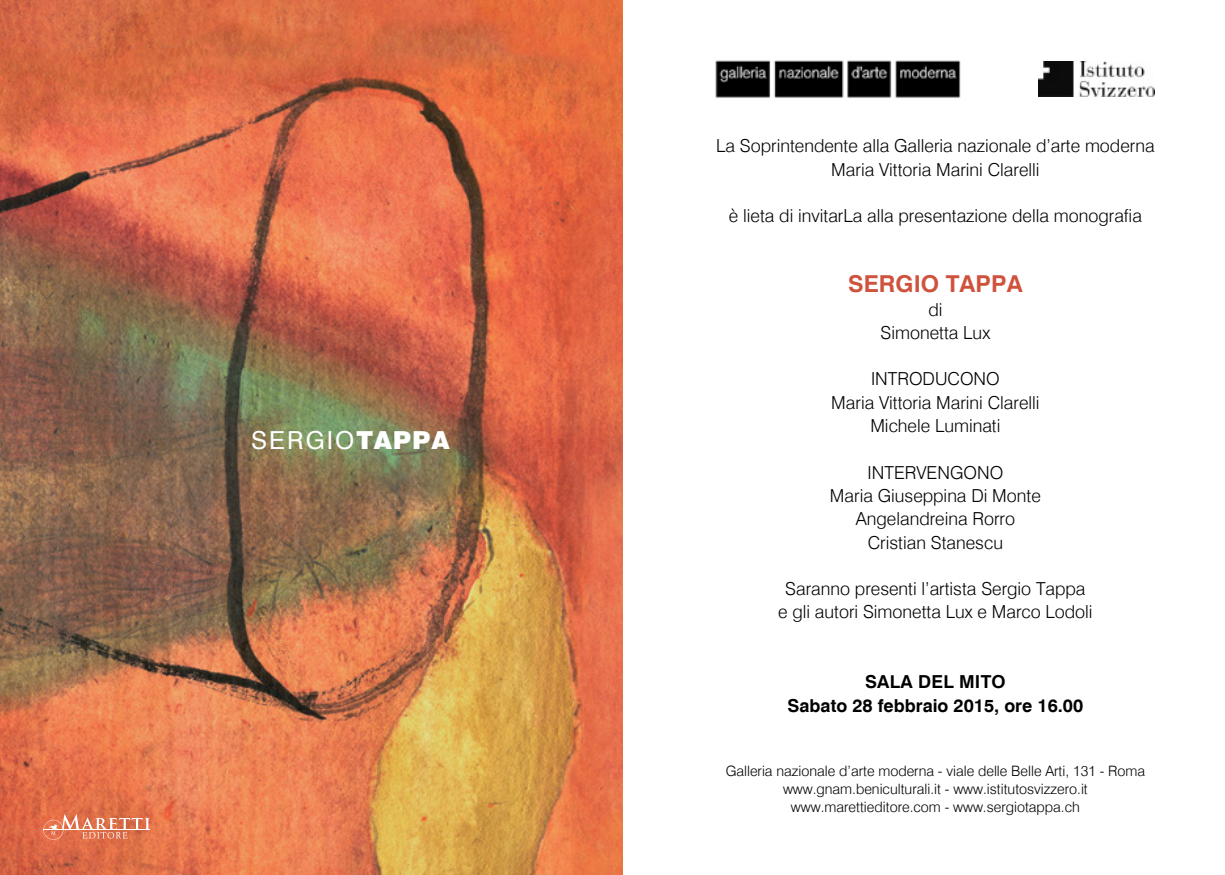
<style>
.page{position:relative;width:1225px;height:875px;background:#fff}
.page>*{position:absolute;margin:0;border:0;box-sizing:border-box;transform-origin:0 0}
.t1{font:24.85px "Swiss 721 BT";letter-spacing:.085em;color:#fff}
.t2{font:700 23.28px "Swiss 721 BT";color:#cf523c}
.t3{font:300 17.85px/23.3px "Swiss 721 BT";color:#000;text-align:center}
.t4{font:700 17.85px/23.3px "Swiss 721 BT";color:#000}
.t5{font:300 14.35px/17.8px "Swiss 721 BT";color:#000;text-align:center}
.s1{font-weight:900}
</style>
<div class="page">
<img style="left:0;top:0;width:623px;height:875px">
<svg style="left:43px;top:814px;width:107px;height:26px;background:#e4896a"></svg>
<img style="left:715px;top:60px;width:246px;height:38px">
<img style="left:1038px;top:62px;width:116px;height:34px">
<h1 class="t1" style="left:251px;top:425px;width:200px">SERGIO<span class="s1">TAPPA</span></h1>
<p class="t3" style="left:716px;top:134px;width:440px">La Soprintendente alla Galleria nazionale d’arte moderna<br>Maria Vittoria Marini Clarelli</p>
<p class="t3" style="left:729px;top:204px;width:415px">è lieta di invitarLa alla presentazione della monografia</p>
<h2 class="t2" style="left:848px;top:270px;width:176px">SERGIO TAPPA</h2>
<p class="t3" style="left:881px;top:297px;width:111px">di<br>Simonetta Lux</p>
<p class="t3" style="left:831px;top:367px;width:210px">INTRODUCONO<br>Maria Vittoria Marini Clarelli<br>Michele Luminati</p>
<p class="t3" style="left:830px;top:461px;width:212px">INTERVENGONO<br>Maria Giuseppina Di Monte<br>Angelandreina Rorro<br>Cristian Stanescu</p>
<p class="t3" style="left:778px;top:577px;width:316px">Saranno presenti l’artista Sergio Tappa<br>e gli autori Simonetta Lux e Marco Lodoli</p>
<p class="t4" style="left:788px;top:670px;width:297px;text-indent:77px">Sala del Mito<br>Sabato 28 febbraio 2015, ore 16.00</p>
<p class="t5" style="left:726px;top:762px;width:421px">Galleria nazionale d’arte moderna - viale delle Belle Arti, 131 - Roma www.gnam.beniculturali.it - www.istitutosvizzero.it www.marettieditore.com - www.sergiotappa.ch</p>
</div>
